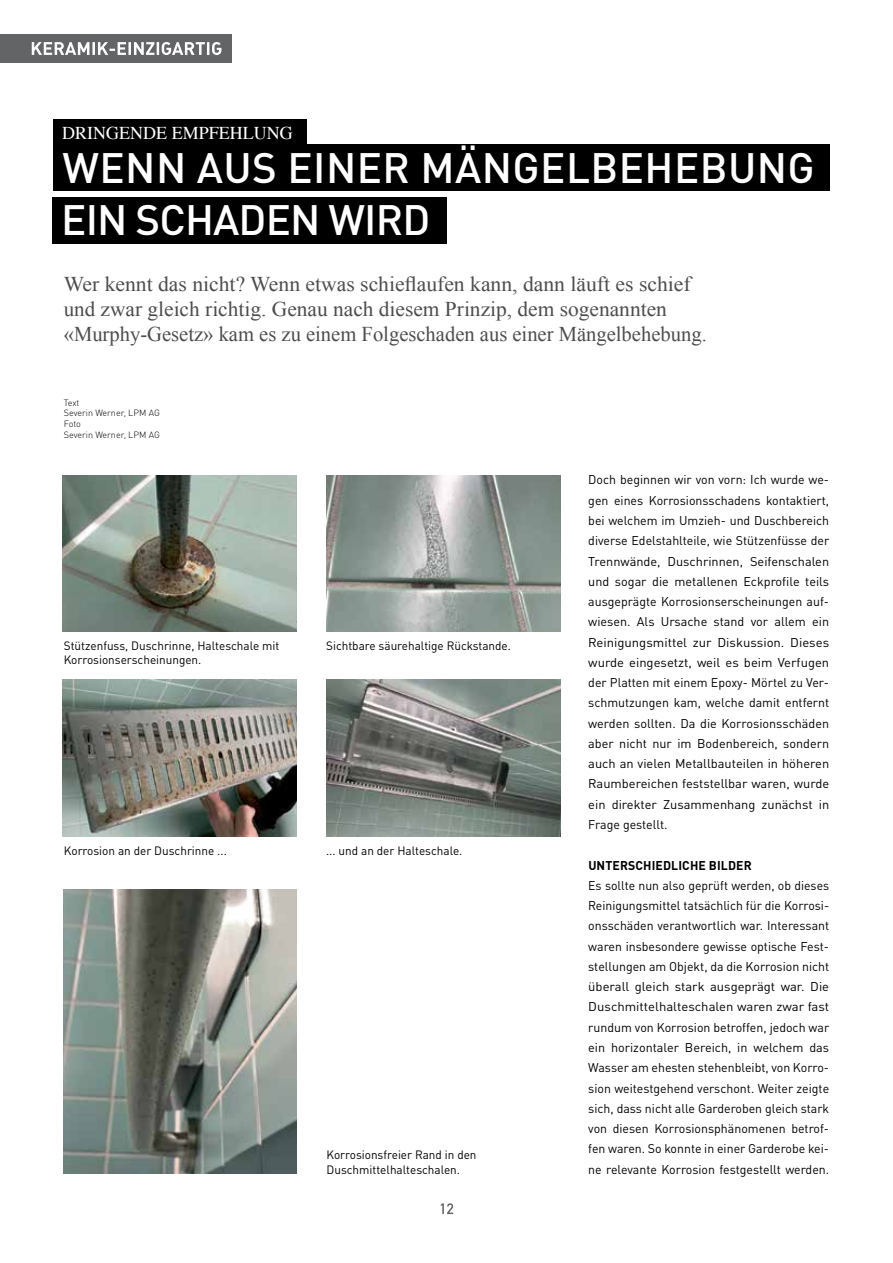
<style>
.page{position:relative;width:893px;height:1263px;background:#fff}
.page>*{position:absolute;margin:0;border:0;box-sizing:border-box;transform-origin:0 0}
.t1{font:500 42px "DINOT";letter-spacing:.01em;color:#fff}
.t2{font:500 42px "DINOT";letter-spacing:-.02em;color:#fff}
.t3{font:21px/25.2px "Times New Roman";color:#4d4d4f}
.t4{font:18px "Times";color:#fff}
.t5{font:12.6px/20.2px "DINOT";color:#000;text-align:justify}
.t6{font:700 12.6px "DINOT";letter-spacing:.01em;color:#000}
.t7{font:12px/14.4px "DINOT";color:#000}
.t8{font:300 9px/10.8px "DINOT";color:#000}
</style>
<div class="page">
<div style="left:0;top:34px;width:232px;height:28px;background:#636466"></div>
<svg style="left:32px;top:42px;width:189px;height:13px"></svg>
<div style="left:53px;top:145px;width:776px;height:46px;background:#000"></div>
<div style="left:53px;top:119px;width:253px;height:26px;background:#000"></div>
<svg style="left:441px;top:1203px;width:12px;height:11px"></svg>
<div style="left:52px;top:197px;width:394px;height:47px;background:#000"></div>
<img style="left:326px;top:475px;width:234px;height:156px">
<img style="left:63px;top:680px;width:233px;height:156px">
<img style="left:326px;top:680px;width:234px;height:156px">
<img style="left:63px;top:475px;width:233px;height:156px">
<img style="left:64px;top:890px;width:232px;height:283px">
<h3 class="t4" style="left:62px;top:116px;width:232px">DRINGENDE EMPFEHLUNG</h3>
<h1 class="t1" style="left:63px;top:140px;width:754px">WENN AUS EINER MÄNGELBEHEBUNG</h1>
<h1 class="t2" style="left:61px;top:193px;width:371px">EIN SCHADEN WIRD</h1>
<h2 class="t3" style="left:64px;top:271px;width:644px">Wer kennt das nicht? Wenn etwas schieflaufen kann, dann läuft es schief und zwar gleich richtig. Genau nach diesem Prinzip, dem sogenannten «Murphy-Gesetz» kam es zu einem Folgeschaden aus einer Mängelbehebung.</h2>
<p class="t8" style="left:64px;top:397px;width:98px">Text<br>Severin Werner, LPM AG<br>Foto<br>Severin Werner, LPM AG</p>
<p class="t7" style="left:64px;top:638px;width:217px">Stützenfuss, Duschrinne, Halteschale mit<br>Korrosionserscheinungen.</p>
<p class="t7" style="left:326px;top:638px;width:186px">Sichtbare säurehaltige Rückstande.</p>
<p class="t7" style="left:64px;top:843px;width:164px">Korrosion an der Duschrinne ...</p>
<p class="t7" style="left:326px;top:843px;width:138px">... und an der Halteschale.</p>
<p class="t7" style="left:327px;top:1147px;width:152px">Korrosionsfreier Rand in den<br>Duschmittelhalteschalen.</p>
<p class="t5" style="left:588px;top:470px;width:242px">Doch beginnen wir von vorn: Ich wurde we&shy;gen eines Korrosionsschadens kontaktiert, bei welchem im Umzieh- und Duschbereich diverse Edelstahlteile, wie Stützenfüsse der Trennwände, Duschrinnen, Seifenschalen und sogar die metallenen Eckprofile teils ausgeprägte Korrosionserscheinungen auf&shy;wiesen. Als Ursache stand vor allem ein Reinigungsmittel zur Diskussion. Dieses wurde eingesetzt, weil es beim Verfugen der Platten mit einem Epoxy- Mörtel zu Ver&shy;schmutzungen kam, welche damit entfernt werden sollten. Da die Korrosionsschäden aber nicht nur im Bodenbereich, sondern auch an vielen Metallbauteilen in höheren Raumbereichen feststellbar waren, wurde ein direkter Zusammenhang zunächst in Frage gestellt.</p>
<p class="t6" style="left:588px;top:857px;width:165px">UNTERSCHIEDLICHE BILDER</p>
<p class="t5" style="left:588px;top:875px;width:242px">Es sollte nun also geprüft werden, ob dieses Reinigungsmittel tatsächlich für die Korrosi&shy;onsschäden verantwortlich war. Interessant waren insbesondere gewisse optische Fest&shy;stellungen am Objekt, da die Korrosion nicht überall gleich stark ausgeprägt war. Die Duschmittelhalteschalen waren zwar fast rundum von Korrosion betroffen, jedoch war ein horizontaler Bereich, in welchem das Wasser am ehesten stehenbleibt, von Korro&shy;sion weitestgehend verschont. Weiter zeigte sich, dass nicht alle Garderoben gleich stark von diesen Korrosionsphänomenen betrof&shy;fen waren. So konnte in einer Garderobe kei&shy;ne relevante Korrosion festgestellt werden.</p>
</div>
